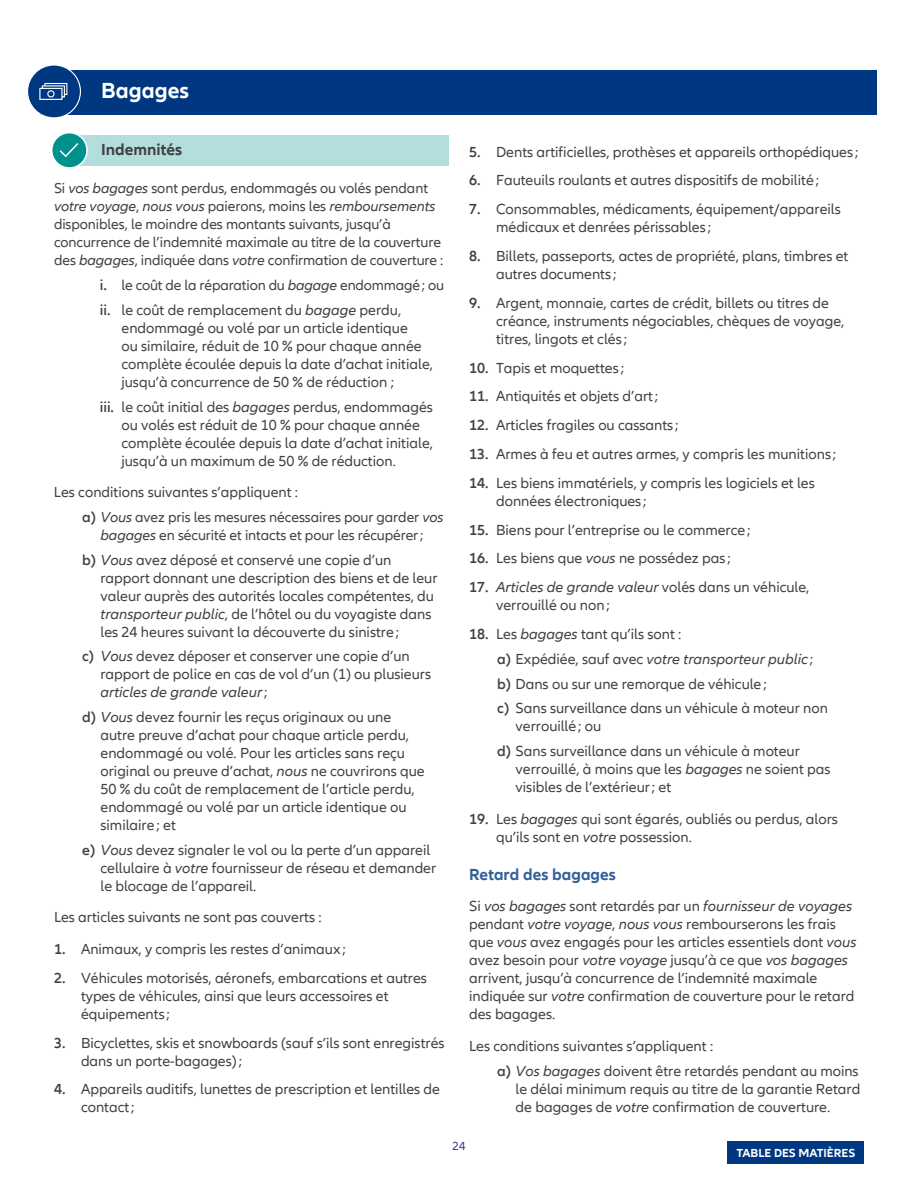
<style>
.page{position:relative;width:918px;height:1188px;background:#fff}
.page>*{position:absolute;margin:0;border:0;box-sizing:border-box;transform-origin:0 0}
.t1{font:700 22.5px "Allianz Neo";letter-spacing:-.005em;color:#fff}
.t2{font:700 16.5px "Allianz Neo";color:#335f9a}
.t3{font:700 16.5px "Allianz Neo";color:#414042}
.t4{font:15px/18px "Allianz Neo";color:#414042}
.t5{font:14.7px/18px "Allianz Neo";letter-spacing:-.005em;color:#414042}
.t6{font:700 12px "Allianz Neo";color:#fff}
.t7{font:12px "Allianz Neo";color:#492f92}
.s1{font-style:italic}
.s2{font-weight:600;font-size:15px}
.s3{font-weight:600}
</style>
<div class="page">
<div style="left:40px;top:70px;width:838px;height:44px;background:#003781"></div>
<div style="left:28px;top:65px;width:52px;height:53px;background:#003781;border-radius:50%"></div>
<div style="left:27px;top:64px;width:54px;height:54px;border:1px solid #fff;border-radius:50%"></div>
<svg style="left:39px;top:82px;width:29px;height:18px"></svg>
<div style="left:68px;top:136px;width:381px;height:30px;background:#b3dedd"></div>
<div style="left:52px;top:133px;width:35px;height:35px;background:#00908d;border-radius:50%"></div>
<div style="left:51px;top:132px;width:37px;height:37px;border:2px solid #fff;border-radius:50%"></div>
<svg style="left:59px;top:143px;width:20px;height:15px"></svg>
<div style="left:728px;top:1141px;width:136px;height:23px;background:#003781"></div>
<h1 class="t1" style="left:101px;top:78px;width:89px">Bagages</h1>
<p class="t3" style="left:101px;top:140px;width:83px">Indemnités</p>
<p class="t5" style="left:54px;top:180px;width:391px">Si <span class="s1">vos bagages</span> sont perdus, endommagés ou volés pendant <span class="s1">votre voyage</span>, <span class="s1">nous vous</span> paierons, moins les <span class="s1">remboursements </span>disponibles, le moindre des montants suivants, jusqu’à concurrence de l’indemnité maximale au titre de la couverture des <span class="s1">bagages</span>, indiquée dans <span class="s1">votre</span> confirmation de couverture :</p>
<p class="t5" style="left:100px;top:277px;width:346px"><span class="s2">i.</span> le coût de la réparation du <span class="s1">bagage</span> endommagé ; ou</p>
<p class="t4" style="left:121px;top:301px;width:313px;text-indent:-22px"><span class="s3">ii.</span> le coût de remplacement du <span class="s1">bagage</span> perdu, endommagé ou volé par un article identique<br>ou similaire, réduit de 10 % pour chaque année complète écoulée depuis la date d’achat initiale, jusqu’à concurrence de 50 % de réduction ;</p>
<p class="t4" style="left:121px;top:398px;width:313px;text-indent:-22px"><span class="s3">iii.</span> le coût initial des <span class="s1">bagages</span> perdus, endommagés ou volés est réduit de 10 % pour chaque année complète écoulée depuis la date d’achat initiale, jusqu’à un maximum de 50 % de réduction.</p>
<p class="t4" style="left:54px;top:484px;width:246px">Les conditions suivantes s’appliquent :</p>
<p class="t5" style="left:82px;top:508px;width:363px;text-align:center"><span class="s2">a)</span> <span class="s1">Vous</span> avez pris les mesures nécessaires pour garder <span class="s1">vos bagages</span> en sécurité et intacts et pour les récupérer ;</p>
<p class="t4" style="left:100px;top:551px;width:339px;text-indent:-18px"><span class="s3">b)</span> <span class="s1">Vous</span> avez déposé et conservé une copie d’un rapport donnant une description des biens et de leur valeur auprès des autorités locales compétentes, du <span class="s1">transporteur public</span>, de l’hôtel ou du voyagiste dans les 24 heures suivant la découverte du sinistre;</p>
<p class="t4" style="left:100px;top:648px;width:332px;text-indent:-18px"><span class="s3">c)</span> <span class="s1">Vous</span> devez déposer et conserver une copie d’un rapport de police en cas de vol d’un (1) ou plusieurs <span class="s1">articles de grande valeur</span> ;</p>
<p class="t4" style="left:100px;top:709px;width:326px;text-indent:-18px"><span class="s3">d)</span> <span class="s1">Vous</span> devez fournir les reçus originaux ou une autre preuve d’achat pour chaque article perdu, endommagé ou volé. Pour les articles sans reçu original ou preuve d’achat, <span class="s1">nous</span> ne couvrirons que 50 % du coût de remplacement de l’article perdu, endommagé ou volé par un article identique ou similaire ; et</p>
<p class="t4" style="left:100px;top:841px;width:337px;text-indent:-18px"><span class="s3">e)</span> <span class="s1">Vous</span> devez signaler le vol ou la perte d’un appareil cellulaire à <span class="s1">votre</span> fournisseur de réseau et demander le blocage de l’appareil.</p>
<p class="t4" style="left:54px;top:909px;width:269px">Les articles suivants ne sont pas couverts :</p>
<p class="t4" style="left:54px;top:940px;width:293px"><span class="s3">1.</span> Animaux, y compris les restes d’animaux ;</p>
<p class="t4" style="left:81px;top:969px;width:348px;text-indent:-27px"><span class="s3">2.</span> Véhicules motorisés, aéronefs, embarcations et autres types de véhicules, ainsi que leurs accessoires et équipements ;</p>
<p class="t4" style="left:81px;top:1034px;width:365px;text-indent:-27px"><span class="s3">3.</span> Bicyclettes, skis et snowboards (sauf s’ils sont enregistrés dans un porte-bagages) ;</p>
<p class="t4" style="left:81px;top:1081px;width:361px;text-indent:-27px"><span class="s3">4.</span> Appareils auditifs, lunettes de prescription et lentilles de contact ;</p>
<p class="t4" style="left:469px;top:143px;width:391px"><span class="s3">5.</span> Dents artificielles, prothèses et appareils orthopédiques ;</p>
<p class="t4" style="left:469px;top:172px;width:351px"><span class="s3">6.</span> Fauteuils roulants et autres dispositifs de mobilité ;</p>
<p class="t4" style="left:496px;top:201px;width:346px;text-indent:-27px"><span class="s3">7.</span> Consommables, médicaments, équipement/appareils médicaux et denrées périssables ;</p>
<p class="t4" style="left:496px;top:247px;width:354px;text-indent:-27px"><span class="s3">8.</span> Billets, passeports, actes de propriété, plans, timbres et autres documents ;</p>
<p class="t4" style="left:496px;top:294px;width:350px;text-indent:-27px"><span class="s3">9.</span> Argent, monnaie, cartes de crédit, billets ou titres de créance, instruments négociables, chèques de voyage, titres, lingots et clés ;</p>
<p class="t4" style="left:469px;top:359px;width:156px"><span class="s3">10.</span> Tapis et moquettes ;</p>
<p class="t4" style="left:469px;top:388px;width:191px"><span class="s3">11.</span> Antiquités et objets d’art ;</p>
<p class="t4" style="left:469px;top:417px;width:211px"><span class="s3">12.</span> Articles fragiles ou cassants ;</p>
<p class="t4" style="left:469px;top:445px;width:369px"><span class="s3">13.</span> Armes à feu et autres armes, y compris les munitions ;</p>
<p class="t4" style="left:496px;top:474px;width:320px;text-indent:-27px"><span class="s3">14.</span> Les biens immatériels, y compris les logiciels et les données électroniques ;</p>
<p class="t4" style="left:469px;top:521px;width:283px"><span class="s3">15.</span> Biens pour l’entreprise ou le commerce ;</p>
<p class="t4" style="left:469px;top:550px;width:263px"><span class="s3">16.</span> Les biens que <span class="s1">vous</span> ne possédez pas ;</p>
<p class="t4" style="left:496px;top:579px;width:315px;text-indent:-27px"><span class="s3">17.</span> <span class="s1">Articles de grande valeur</span> volés dans un véhicule, verrouillé ou non ;</p>
<p class="t4" style="left:497px;top:622px;width:332px;line-height:24.8px;text-indent:-28px"><span class="s3">18.</span> Les <span class="s1">bagages</span> tant qu’ils sont :<br><span class="s3">a)</span> Expédiée, sauf avec <span class="s1">votre transporteur public</span> ; <span class="s3">b)</span> Dans ou sur une remorque de véhicule ;<br><span class="s3">c)</span> Sans surveillance dans un véhicule à moteur non</p>
<p class="t4" style="left:497px;top:714px;width:304px;line-height:24.8px;text-indent:18px">verrouillé ; ou<br><span class="s3">d)</span> Sans surveillance dans un véhicule à moteur</p>
<p class="t4" style="left:516px;top:760px;width:317px">verrouillé, à moins que les <span class="s1">bagages</span> ne soient pas visibles de l’extérieur ; et</p>
<p class="t4" style="left:496px;top:810px;width:343px;text-indent:-27px"><span class="s3">19.</span> Les <span class="s1">bagages</span> qui sont égarés, oubliés ou perdus, alors qu’ils sont en <span class="s1">votre</span> possession.</p>
<p class="t2" style="left:469px;top:865px;width:148px">Retard des bagages</p>
<p class="t4" style="left:469px;top:898px;width:389px">Si <span class="s1">vos bagages</span> sont retardés par un <span class="s1">fournisseur de voyages </span>pendant <span class="s1">votre voyage</span>, <span class="s1">nous vous</span> rembourserons les frais que <span class="s1">vous</span> avez engagés pour les articles essentiels dont <span class="s1">vous </span>avez besoin pour <span class="s1">votre voyage</span> jusqu’à ce que <span class="s1">vos bagages </span>arrivent, jusqu’à concurrence de l’indemnité maximale indiquée sur <span class="s1">votre</span> confirmation de couverture pour le retard des bagages.</p>
<p class="t4" style="left:469px;top:1037px;width:246px">Les conditions suivantes s’appliquent :</p>
<p class="t4" style="left:516px;top:1062px;width:346px;text-align:justify;text-indent:-18px"><span class="s3">a)</span> <span class="s1">Vos bagages</span> doivent être retardés pendant au moins le délai minimum requis au titre de la garantie Retard de bagages de <span class="s1">votre</span> confirmation de couverture.</p>
<p class="t7" style="left:453px;top:1140px;width:14px">24</p>
<p class="t6" style="left:737px;top:1146px;width:120px">TABLE DES MATIÈRES</p>
</div>
